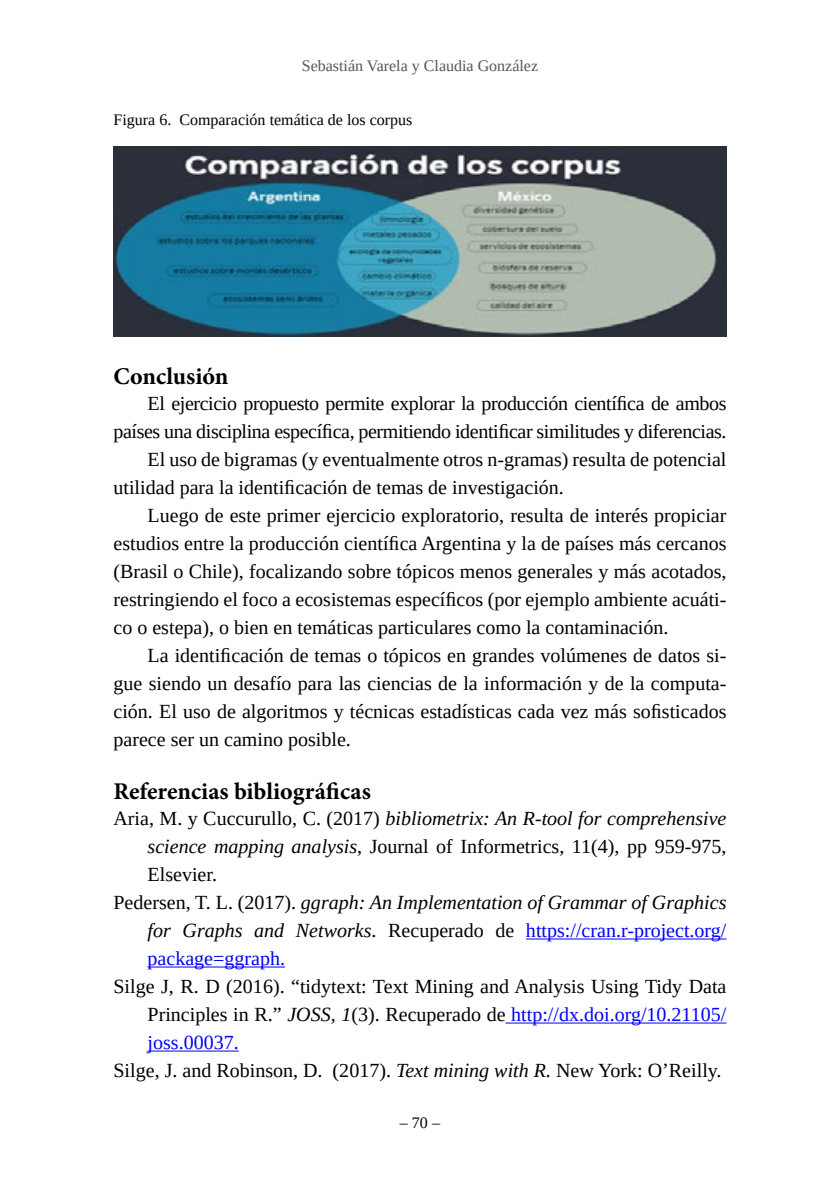
<style>
.page{position:relative;width:840px;height:1191px;background:#fff}
.page>*{position:absolute;margin:0;border:0;box-sizing:border-box;transform-origin:0 0}
.t1{font:700 24px "Minion Pro";color:#000}
.t2{font:20px "Liberation Serif";color:#000}
.t3{font:20px "Liberation Serif";letter-spacing:-.02em;color:#000}
.t4{font:italic 20px "Liberation Serif";color:#000}
.t5{font:20px "Liberation Serif";color:#00f}
.t6{font:16px "Liberation Serif";color:#000}
.t7{font:16px "Liberation Serif";color:#575756}
.s1{font-style:normal}
.s2{font-style:italic}
.s3{font-style:italic;color:#000}
.s4{color:#000}
.s5{color:#00f}
</style>
<div class="page">
<hr style="left:525px;top:938px;width:201px;height:1px;background:#00f">
<hr style="left:147px;top:966px;width:138px;height:1px;background:#00f">
<hr style="left:505px;top:1022px;width:221px;height:1px;background:#00f">
<hr style="left:147px;top:1050px;width:92px;height:1px;background:#00f">
<img style="left:113px;top:146px;width:613px;height:191px">
<p class="t7" style="left:301px;top:55px;width:238px">Sebastián Varela y Claudia González</p>
<p class="t6" style="left:113px;top:109px;width:300px">Figura 6. Comparación temática de los corpus</p>
<p class="t1" style="left:113px;top:359px;width:116px">Conclusión</p>
<p class="t3" style="left:147px;top:390px;width:580px">El ejercicio propuesto permite explorar la producción científica de ambos</p>
<p class="t3" style="left:113px;top:418px;width:614px">países una disciplina específica, permitiendo identificar similitudes y diferencias.</p>
<p class="t2" style="left:147px;top:446px;width:580px">El uso de bigramas (y eventualmente otros n-gramas) resulta de potencial</p>
<p class="t2" style="left:113px;top:474px;width:451px">utilidad para la identificación de temas de investigación.</p>
<p class="t2" style="left:147px;top:502px;width:580px">Luego de este primer ejercicio exploratorio, resulta de interés propiciar</p>
<p class="t2" style="left:113px;top:530px;width:614px">estudios entre la producción científica Argentina y la de países más cercanos</p>
<p class="t2" style="left:113px;top:558px;width:614px">(Brasil o Chile), focalizando sobre tópicos menos generales y más acotados,</p>
<p class="t2" style="left:113px;top:586px;width:614px">restringiendo el foco a ecosistemas específicos (por ejemplo ambiente acuáti-</p>
<p class="t2" style="left:113px;top:614px;width:556px">co o estepa), o bien en temáticas particulares como la contaminación.</p>
<p class="t2" style="left:147px;top:642px;width:580px">La identificación de temas o tópicos en grandes volúmenes de datos si-</p>
<p class="t2" style="left:113px;top:670px;width:614px">gue siendo un desafío para las ciencias de la información y de la computa-</p>
<p class="t2" style="left:113px;top:698px;width:614px">ción. El uso de algoritmos y técnicas estadísticas cada vez más sofisticados</p>
<p class="t2" style="left:113px;top:726px;width:239px">parece ser un camino posible.</p>
<p class="t1" style="left:113px;top:774px;width:259px">Referencias bibliográficas</p>
<p class="t4" style="left:113px;top:805px;width:614px"><span class="s1">Aria, M. y Cuccurullo, C. (2017)</span> bibliometrix: An R-tool for comprehensive</p>
<p class="t2" style="left:147px;top:833px;width:580px"><span class="s2">science mapping analysis</span>, Journal of Informetrics, 11(4), pp 959-975,</p>
<p class="t2" style="left:147px;top:861px;width:71px">Elsevier.</p>
<p class="t4" style="left:113px;top:889px;width:614px"><span class="s1">Pedersen, T. L. (2017).</span> ggraph: An Implementation of Grammar of Graphics</p>
<p class="t5" style="left:147px;top:917px;width:580px"><span class="s3">for Graphs and Networks</span><span class="s4">. Recuperado de</span> https://cran.r-project.org/</p>
<p class="t5" style="left:147px;top:945px;width:139px">package=ggraph.</p>
<p class="t2" style="left:113px;top:973px;width:614px">Silge J, R. D (2016). “tidytext: Text Mining and Analysis Using Tidy Data</p>
<p class="t2" style="left:147px;top:1001px;width:580px">Principles in R.” <span class="s2">JOSS, 1</span>(3). Recuperado de <span class="s5">http://dx.doi.org/10.21105/</span></p>
<p class="t5" style="left:147px;top:1029px;width:93px">joss.00037.</p>
<p class="t2" style="left:113px;top:1057px;width:609px">Silge, J. and Robinson, D. (2017). <span class="s2">Text mining with R.</span> New York: O’Reilly.</p>
<p class="t6" style="left:400px;top:1112px;width:41px">– 70 –</p>
</div>
